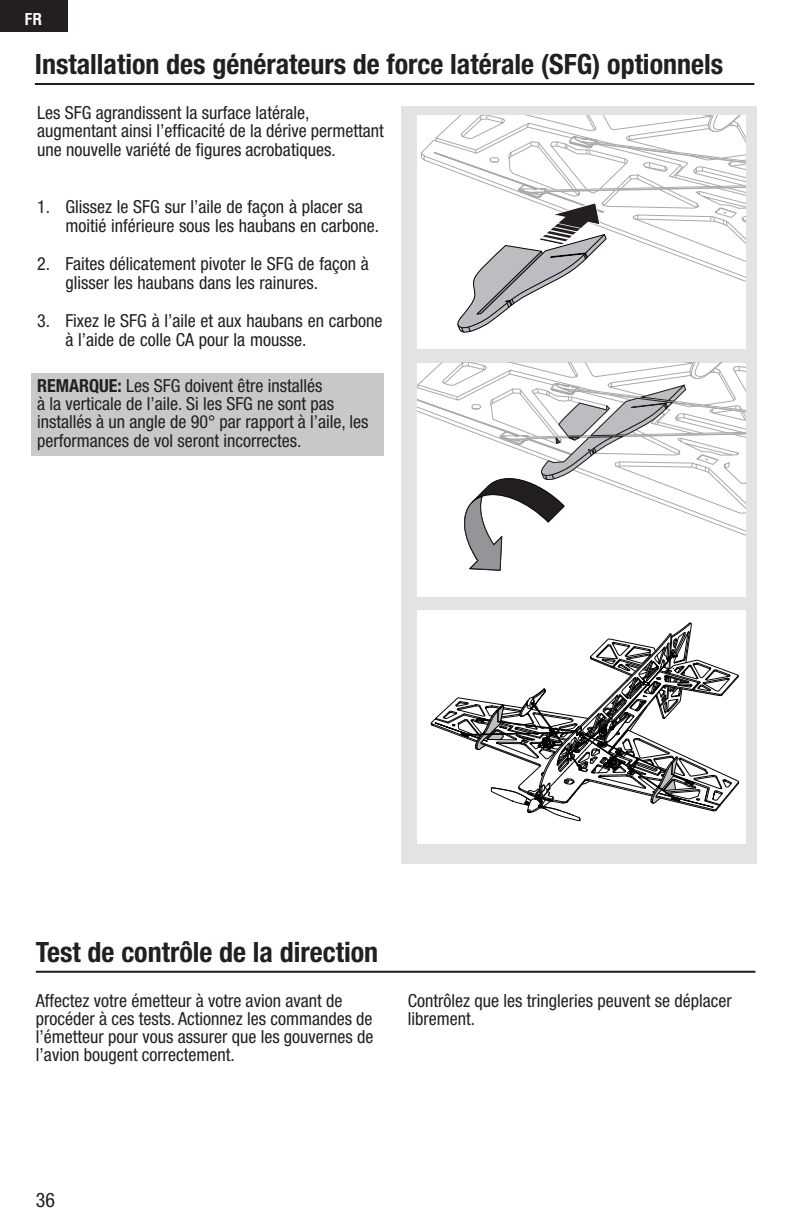
<style>
.page{position:relative;width:792px;height:1224px;background:#fff}
.page>*{position:absolute;margin:0;border:0;box-sizing:border-box;transform-origin:0 0}
.t1{font:700 condensed 28px "Helvetica Neue LT Std";color:#231f20}
.t2{font:condensed 20px "Helvetica Neue LT Std";color:#231f20}
.t3{font:condensed 18px/18px "Helvetica Neue LT Std";color:#231f20}
.t4{font:700 condensed 16px "Helvetica LT Std";color:#fff}
.s1{font-weight:700}
</style>
<div class="page">
<div style="left:0;top:0;width:67px;height:31px;background:#231f20"></div>
<div style="left:31px;top:373px;width:353px;height:83px;background:#c6c8ca"></div>
<hr style="left:36px;top:971px;width:719px;height:2px;background:#231f20">
<hr style="left:35px;top:83px;width:719px;height:2px;background:#231f20">
<div style="left:401px;top:107px;width:356px;height:757px;background:#e2e3e4"></div>
<div style="left:418px;top:115px;width:328px;height:233px;background:#fff"></div>
<svg style="left:420px;top:115px;width:326px;height:218px"></svg>
<div style="left:418px;top:363px;width:328px;height:233px;background:#fff"></div>
<svg style="left:418px;top:363px;width:328px;height:208px"></svg>
<div style="left:418px;top:611px;width:328px;height:233px;background:#fff"></div>
<svg style="left:431px;top:623px;width:308px;height:350px"></svg>
<p class="t4" style="left:25px;top:14px;width:19px">FR</p>
<h1 class="t1" style="left:35px;top:54px;width:690px">Installation des générateurs de force latérale (SFG) optionnels</h1>
<p class="t3" style="left:37px;top:105px;width:348px;line-height:18.6px">Les SFG agrandissent la surface latérale, augmentant ainsi l’efficacité de la dérive permettant une nouvelle variété de figures acrobatiques.</p>
<p class="t3" style="left:66px;top:199px;width:315px;line-height:19px;text-indent:-28px">1. Glissez le SFG sur l’aile de façon à placer sa moitié inférieure sous les haubans en carbone.</p>
<p class="t3" style="left:66px;top:256px;width:305px;line-height:19px;text-indent:-28px">2. Faites délicatement pivoter le SFG de façon à glisser les haubans dans les rainures.</p>
<p class="t3" style="left:66px;top:313px;width:318px;line-height:19px;text-indent:-28px">3. Fixez le SFG à l’aile et aux haubans en carbone à l’aide de colle CA pour la mousse.</p>
<p class="t3" style="left:37px;top:378px;width:333px"><span class="s1">REMARQUE:</span> Les SFG doivent être installés<br>à la verticale de l’aile. Si les SFG ne sont pas installés à un angle de 90° par rapport à l’aile, les performances de vol seront incorrectes.</p>
<h1 class="t1" style="left:36px;top:942px;width:344px">Test de contrôle de la direction</h1>
<p class="t3" style="left:36px;top:994px;width:339px">Affectez votre émetteur à votre avion avant de procéder à ces tests. Actionnez les commandes de l’émetteur pour vous assurer que les gouvernes de l’avion bougent correctement.</p>
<p class="t3" style="left:408px;top:994px;width:325px">Contrôlez que les tringleries peuvent se déplacer librement.</p>
<p class="t2" style="left:36px;top:1192px;width:21px">36</p>
</div>
